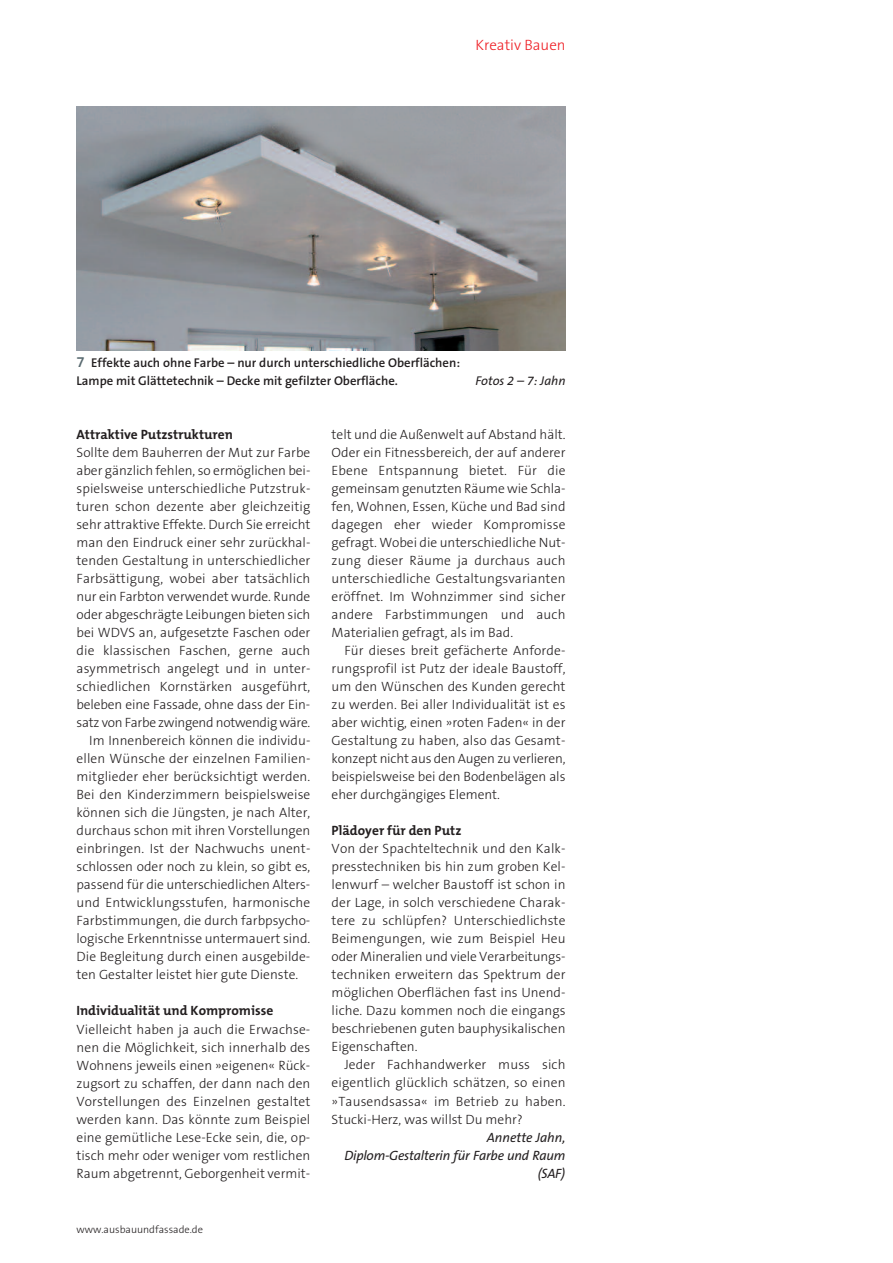
<style>
.page{position:relative;width:893px;height:1263px;background:#fff}
.page>*{position:absolute;margin:0;border:0;box-sizing:border-box;transform-origin:0 0}
.t1{font:300 15px "The Sans B3";color:#ee1d23}
.t2{font:300 13.5px/18px "The Sans B3";color:#231f20;text-align:justify}
.t3{font:700 13.5px "The Mix B7";color:#231f20}
.t4{font:italic 13.5px/18px "The Sans B5 Plain";letter-spacing:-.015em;color:#231f20;text-align:right}
.t5{font:300 13.5px "The Sans B3";letter-spacing:-.02em;color:#231f20}
.t6{font:600 12.75px/18px "The Sans B6";color:#231f20}
.t7{font:italic 12.75px "The Sans B5 Plain";color:#231f20}
.t8{font:300 10.5px "The Sans B3";color:#231f20}
.s1{font-size:15px;color:#596a70}
</style>
<div class="page">
<img style="left:77px;top:106px;width:489px;height:244px">
<p class="t1" style="left:475px;top:37px;width:92px">Kreativ Bauen</p>
<p class="t6" style="left:77px;top:354px;width:385px"><span class="s1">7</span> Effekte auch ohne Farbe – nur durch unterschiedliche Oberflächen:<br>Lampe mit Glättetechnik – Decke mit gefilzter Oberfläche.</p>
<p class="t7" style="left:475px;top:374px;width:92px">Fotos 2 – 7: Jahn</p>
<p class="t3" style="left:77px;top:428px;width:158px">Attraktive Putzstrukturen</p>
<p class="t2" style="left:77px;top:444px;width:235px">Sollte dem Bauherren der Mut zur Farbe</p>
<p class="t2" style="left:77px;top:462px;width:235px">aber gänzlich fehlen, so ermöglichen bei-</p>
<p class="t2" style="left:77px;top:480px;width:235px">spielsweise unterschiedliche Putzstruk-</p>
<p class="t2" style="left:77px;top:498px;width:235px">turen schon dezente aber gleichzeitig</p>
<p class="t2" style="left:77px;top:516px;width:235px">sehr attraktive Effekte. Durch Sie erreicht</p>
<p class="t2" style="left:77px;top:534px;width:235px">man den Eindruck einer sehr zurückhal-</p>
<p class="t2" style="left:77px;top:552px;width:235px">tenden Gestaltung in unterschiedlicher</p>
<p class="t2" style="left:77px;top:570px;width:235px">Farbsättigung, wobei aber tatsächlich</p>
<p class="t2" style="left:77px;top:588px;width:235px">nur ein Farbton verwendet wurde. Runde</p>
<p class="t2" style="left:77px;top:606px;width:235px">oder abgeschrägte Leibungen bieten sich</p>
<p class="t2" style="left:77px;top:624px;width:235px">bei WDVS an, aufgesetzte Faschen oder</p>
<p class="t2" style="left:77px;top:642px;width:235px">die klassischen Faschen, gerne auch</p>
<p class="t2" style="left:77px;top:660px;width:235px">asymmetrisch angelegt und in unter-</p>
<p class="t2" style="left:77px;top:678px;width:235px">schiedlichen Kornstärken ausgeführt,</p>
<p class="t2" style="left:77px;top:696px;width:235px">beleben eine Fassade, ohne dass der Ein-</p>
<p class="t5" style="left:77px;top:716px;width:235px">satz von Farbe zwingend notwendig wäre.</p>
<p class="t2" style="left:89px;top:732px;width:223px">Im Innenbereich können die individu-</p>
<p class="t2" style="left:77px;top:750px;width:235px">ellen Wünsche der einzelnen Familien-</p>
<p class="t2" style="left:77px;top:768px;width:235px">mitglieder eher berücksichtigt werden.</p>
<p class="t2" style="left:77px;top:786px;width:235px">Bei den Kinderzimmern beispielsweise</p>
<p class="t2" style="left:77px;top:804px;width:235px">können sich die Jüngsten, je nach Alter,</p>
<p class="t2" style="left:77px;top:822px;width:235px">durchaus schon mit ihren Vorstellungen</p>
<p class="t2" style="left:77px;top:840px;width:235px">einbringen. Ist der Nachwuchs unent-</p>
<p class="t2" style="left:77px;top:858px;width:235px">schlossen oder noch zu klein, so gibt es,</p>
<p class="t2" style="left:77px;top:876px;width:235px">passend für die unterschiedlichen Alters-</p>
<p class="t2" style="left:77px;top:894px;width:235px">und Entwicklungsstufen, harmonische</p>
<p class="t2" style="left:77px;top:912px;width:235px">Farbstimmungen, die durch farbpsycho-</p>
<p class="t2" style="left:77px;top:930px;width:235px">logische Erkenntnisse untermauert sind.</p>
<p class="t2" style="left:77px;top:948px;width:235px">Die Begleitung durch einen ausgebilde-</p>
<p class="t2" style="left:77px;top:966px;width:223px">ten Gestalter leistet hier gute Dienste.</p>
<p class="t3" style="left:77px;top:1004px;width:198px">Individualität und Kompromisse</p>
<p class="t2" style="left:76px;top:1020px;width:235px">Vielleicht haben ja auch die Erwachse&shy;nen die Möglichkeit, sich innerhalb des Wohnens jeweils einen »eigenen« Rück&shy;zugsort zu schaffen, der dann nach den Vorstellungen des Einzelnen gestaltet werden kann. Das könnte zum Beispiel eine gemütliche Lese-Ecke sein, die, op&shy;tisch mehr oder weniger vom restlichen Raum abgetrennt, Geborgenheit vermit-</p>
<p class="t8" style="left:77px;top:1224px;width:128px">www.ausbauundfassade.de</p>
<p class="t2" style="left:332px;top:426px;width:235px">telt und die Außenwelt auf Abstand hält.<br>Oder ein Fitnessbereich, der auf anderer Ebene Entspannung bietet. Für die gemeinsam genutzten Räume wie Schla&shy;fen, Wohnen, Essen, Küche und Bad sind dagegen eher wieder Kompromisse gefragt. Wobei die unterschiedliche Nut&shy;zung dieser Räume ja durchaus auch unterschiedliche Gestaltungsvarianten eröffnet. Im Wohnzimmer sind sicher andere Farbstimmungen und auch Materialien gefragt, als im Bad.</p>
<p class="t2" style="left:332px;top:642px;width:235px;text-indent:13px">Für dieses breit gefächerte Anforde&shy;rungsprofil ist Putz der ideale Baustoff, um den Wünschen des Kunden gerecht zu werden. Bei aller Individualität ist es aber wichtig, einen »roten Faden« in der Gestaltung zu haben, also das Gesamt&shy;konzept nicht aus den Augen zu verlieren, beispielsweise bei den Bodenbelägen als eher durchgängiges Element.</p>
<p class="t3" style="left:332px;top:824px;width:131px">Plädoyer für den Putz</p>
<p class="t2" style="left:332px;top:840px;width:235px">Von der Spachteltechnik und den Kalk&shy;presstechniken bis hin zum groben Kel&shy;lenwurf – welcher Baustoff ist schon in der Lage, in solch verschiedene Charak&shy;tere zu schlüpfen? Unterschiedlichste Beimengungen, wie zum Beispiel Heu oder Mineralien und viele Verarbeitungs&shy;techniken erweitern das Spektrum der möglichen Oberflächen fast ins Unend&shy;liche. Dazu kommen noch die eingangs beschriebenen guten bauphysikalischen Eigenschaften.</p>
<p class="t2" style="left:332px;top:1056px;width:235px;text-indent:13px">Jeder Fachhandwerker muss sich eigentlich glücklich schätzen, so einen »Tausendsassa« im Betrieb zu haben.<br>Stucki-Herz, was willst Du mehr?</p>
<p class="t4" style="left:344px;top:1128px;width:223px">Annette Jahn,<br>Diplom-Gestalterin für Farbe und Raum (SAF)</p>
</div>
